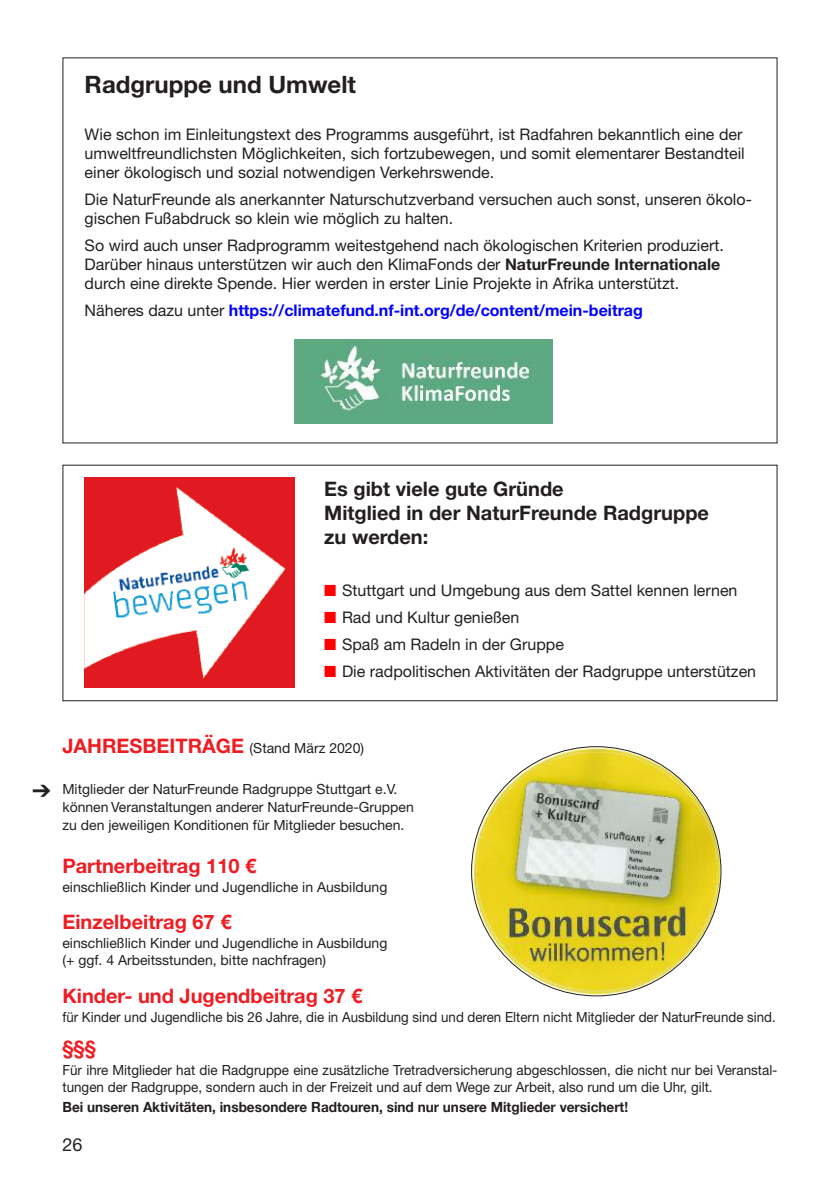
<style>
.page{position:relative;width:840px;height:1191px;background:#fff}
.page>*{position:absolute;margin:0;border:0;box-sizing:border-box;transform-origin:0 0}
.t1{font:700 24px "Helvetica Neue LT";color:#231f20}
.t2{font:700 20px/24px "Helvetica Neue LT";color:#231f20}
.t3{font:700 20px "Helvetica Neue LT";color:#ee1d23}
.t4{font:20px "MS Gothic";color:#231f20}
.t5{font:18px "Helvetica Neue LT";color:#231f20}
.t6{font:16px/19.2px "Helvetica Neue LT";color:#231f20}
.t7{font:700 16px "Helvetica Neue LT";color:#00f}
.t8{font:14px/16.8px "Helvetica Neue";color:#231f20;scale:.96 1}
.t9{font:14px/18.2px "Helvetica Neue LT";color:#231f20}
.t10{font:14px/16.8px "Helvetica Neue";color:#231f20}
.t11{font:14px "Helvetica Neue";color:#231f20;scale:.95 1}
.t12{font:700 14px "Helvetica Neue";color:#231f20}
.s1{font-weight:700}
.s2{font-weight:400;color:#231f20}
.s3{color:#f00}
.s4{font-weight:700;font-size:20px;color:#ee1d23}
</style>
<div class="page">
<img style="left:294px;top:339px;width:258px;height:85px">
<img style="left:84px;top:478px;width:210px;height:209px">
<div style="left:62px;top:465px;width:715px;height:236px;border:1px solid #231f20"></div>
<img style="left:471px;top:746px;width:249px;height:250px;border-radius:50%">
<h1 class="t1" style="left:85px;top:76px;width:273px">Radgruppe und Umwelt</h1>
<p class="t6" style="left:85px;top:126px;width:661px">Wie schon im Einleitungstext des Programms ausgeführt, ist Radfahren bekanntlich eine der umweltfreundlichsten Möglichkeiten, sich fortzubewegen, und somit elementarer Bestandteil einer ökologisch und sozial notwendigen Verkehrswende.</p>
<p class="t6" style="left:85px;top:191px;width:668px">Die NaturFreunde als anerkannter Naturschutzverband versuchen auch sonst, unseren ökolo&shy;gischen Fußabdruck so klein wie möglich zu halten.</p>
<p class="t6" style="left:85px;top:237px;width:640px">So wird auch unser Radprogramm weitestgehend nach ökologischen Kriterien produziert.<br>Darüber hinaus unterstützen wir auch den KlimaFonds der <span class="s1">NaturFreunde Internationale </span>durch eine direkte Spende. Hier werden in erster Linie Projekte in Afrika unterstützt.</p>
<p class="t7" style="left:85px;top:304px;width:559px"><span class="s2">Näheres dazu unter</span> https://climatefund.nf-int.org/de/content/mein-beitrag</p>
<p class="t2" style="left:324px;top:479px;width:386px">Es gibt viele gute Gründe<br>Mitglied in der NaturFreunde Radgruppe zu werden:</p>
<p class="t6" style="left:324px;top:582px;width:414px"><span class="s3">■</span> Stuttgart und Umgebung aus dem Sattel kennen lernen</p>
<p class="t6" style="left:324px;top:609px;width:197px"><span class="s3">■</span> Rad und Kultur genießen</p>
<p class="t6" style="left:324px;top:636px;width:241px"><span class="s3">■</span> Spaß am Radeln in der Gruppe</p>
<p class="t6" style="left:324px;top:663px;width:433px"><span class="s3">■</span> Die radpolitischen Aktivitäten der Radgruppe unterstützen</p>
<p class="t4" style="left:31px;top:781px;width:21px">➔</p>
<p class="t9" style="left:62px;top:740px;width:303px"><span class="s4">JAHRESBEITRÄGE</span> (Stand März 2020)</p>
<p class="t9" style="left:62px;top:781px;width:353px">Mitglieder der NaturFreunde Radgruppe Stuttgart e.V. können Veranstaltungen anderer NaturFreunde-Gruppen zu den jeweiligen Konditionen für Mitglieder besuchen.</p>
<p class="t3" style="left:62px;top:858px;width:195px">Partnerbeitrag 110 €</p>
<p class="t10" style="left:62px;top:879px;width:326px">einschließlich Kinder und Jugendliche in Ausbildung</p>
<p class="t3" style="left:62px;top:915px;width:170px">Einzelbeitrag 67 €</p>
<p class="t10" style="left:62px;top:936px;width:326px">einschließlich Kinder und Jugendliche in Ausbildung (+ ggf. 4 Arbeitsstunden, bitte nachfragen)</p>
<p class="t3" style="left:62px;top:988px;width:301px">Kinder- und Jugendbeitrag 37 €</p>
<p class="t11" style="left:62px;top:1012px;width:752px">für Kinder und Jugendliche bis 26 Jahre, die in Ausbildung sind und deren Eltern nicht Mitglieder der NaturFreunde sind.</p>
<p class="t3" style="left:62px;top:1040px;width:35px">§§§</p>
<p class="t8" style="left:62px;top:1062px;width:746px">Für ihre Mitglieder hat die Radgruppe eine zusätzliche Tretradversicherung abgeschlossen, die nicht nur bei Veranstal&shy;tungen der Radgruppe, sondern auch in der Freizeit und auf dem Wege zur Arbeit, also rund um die Uhr, gilt.</p>
<p class="t12" style="left:62px;top:1098px;width:567px">Bei unseren Aktivitäten, insbesondere Radtouren, sind nur unsere Mitglieder versichert!</p>
<p class="t5" style="left:62px;top:1138px;width:22px">26</p>
</div>
